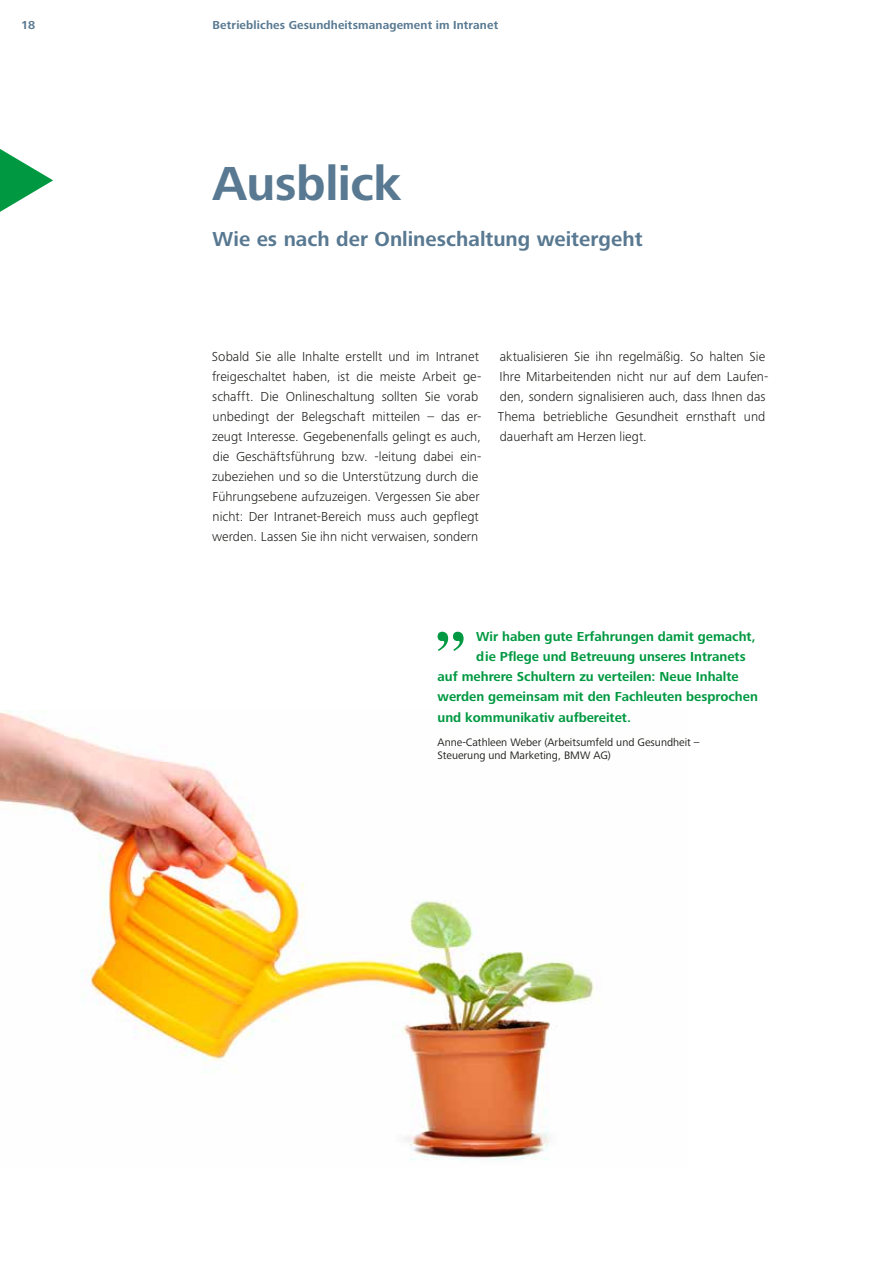
<style>
.page{position:relative;width:893px;height:1263px;background:#fff}
.page>*{position:absolute;margin:0;border:0;box-sizing:border-box;transform-origin:0 0}
.t1{font:700 49.5px "Frutiger Next Pro";letter-spacing:-.01em;color:#587991}
.t2{font:700 21px "Frutiger Next Pro";color:#587991}
.t3{font:300 13.5px/20.1px "Frutiger Next Pro";letter-spacing:.005em;color:#1d1d1b}
.t4{font:700 13.5px "Frutiger Next Pro";color:#009941}
.t5{font:700 12px "Frutiger Next Pro";letter-spacing:.01em;color:#587991}
.t6{font:11.25px/13.5px "Frutiger Next Pro";color:#1d1d1b}
</style>
<div class="page">
<img style="left:0;top:710px;width:594px;height:450px">
<svg style="left:0;top:149px;width:53px;height:63px"></svg>
<svg style="left:438px;top:632px;width:26px;height:19px"></svg>
<p class="t5" style="left:21px;top:18px;width:16px">18</p>
<p class="t5" style="left:213px;top:18px;width:287px">Betriebliches Gesundheitsmanagement im Intranet</p>
<h2 class="t1" style="left:213px;top:156px;width:191px">Ausblick</h2>
<h3 class="t2" style="left:213px;top:227px;width:431px">Wie es nach der Onlineschaltung weitergeht</h3>
<p class="t3" style="left:212px;top:346px;width:271px">Sobald Sie alle Inhalte erstellt und im Intranet freigeschaltet haben, ist die meiste Arbeit ge&shy;schafft. Die Onlineschaltung sollten Sie vorab unbedingt der Belegschaft mitteilen – das er&shy;zeugt Interesse. Gegebenenfalls gelingt es auch, die Geschäftsführung bzw. -leitung dabei ein&shy;zubeziehen und so die Unterstützung durch die Führungsebene aufzuzeigen. Vergessen Sie aber nicht: Der Intranet-Bereich muss auch gepflegt werden. Lassen Sie ihn nicht verwaisen, sondern</p>
<p class="t3" style="left:498px;top:346px;width:272px">aktualisieren Sie ihn regelmäßig. So halten Sie Ihre Mitarbeitenden nicht nur auf dem Laufen&shy;den, sondern signalisieren auch, dass Ihnen das Thema betriebliche Gesundheit ernsthaft und dauerhaft am Herzen liegt.</p>
<p class="t4" style="left:476px;top:629px;width:281px">Wir haben gute Erfahrungen damit gemacht,</p>
<p class="t4" style="left:476px;top:649px;width:271px">die Pflege und Betreuung unseres Intranets</p>
<p class="t4" style="left:438px;top:669px;width:303px">auf mehrere schultern zu verteilen: Neue Inhalte</p>
<p class="t4" style="left:438px;top:689px;width:322px">werden gemeinsam mit den Fachleuten besprochen</p>
<p class="t4" style="left:438px;top:709px;width:195px">und kommunikativ aufbereitet.</p>
<p class="t6" style="left:438px;top:735px;width:264px">Anne-Cathleen Weber (Arbeitsumfeld und Gesundheit –<br>Steuerung und Marketing, BMW AG)</p>
</div>
